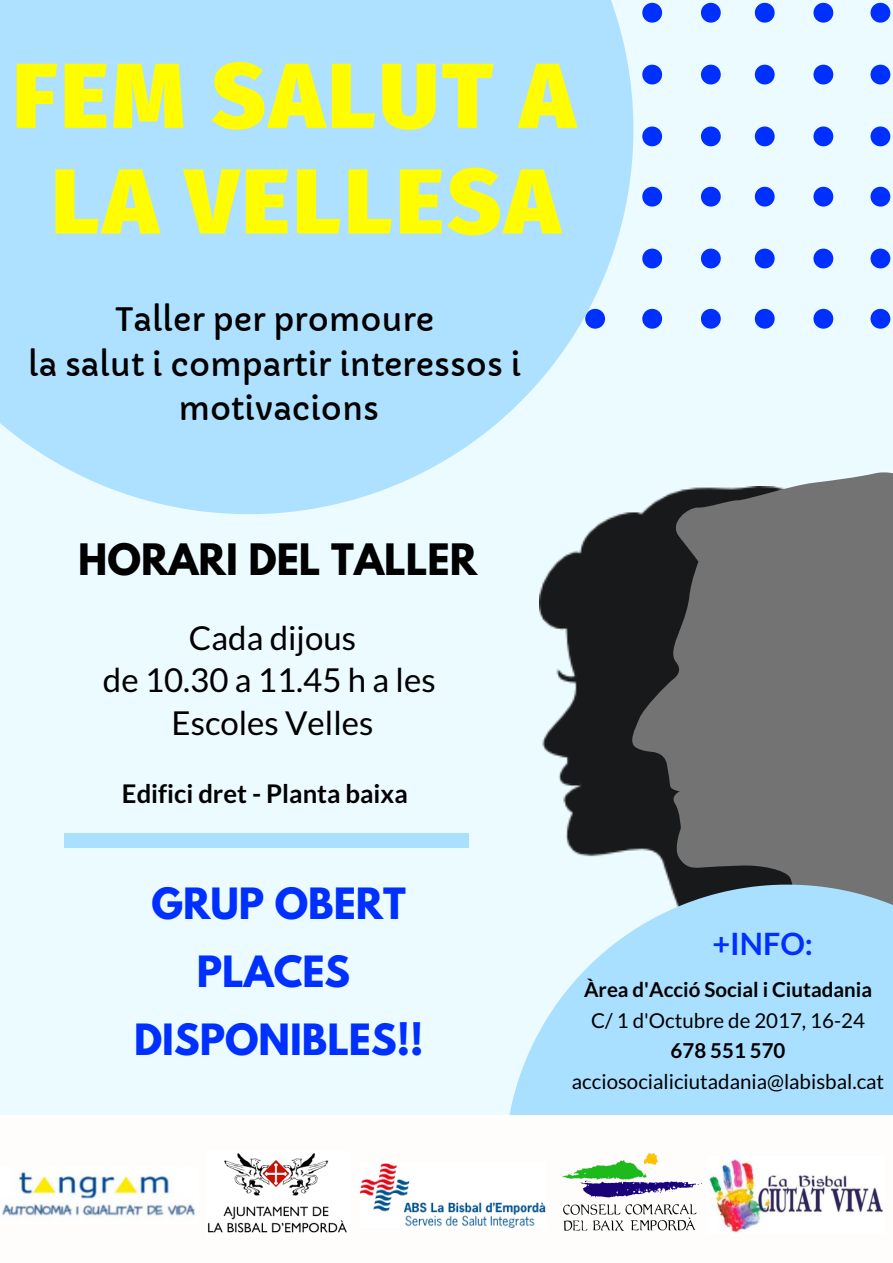
<style>
.page{position:relative;width:893px;height:1263px;background:#ecfbff}
.page>*{position:absolute;margin:0;border:0;box-sizing:border-box;transform-origin:0 0}
.t1{font:900 92.1px/105.6px "Fira Sans";letter-spacing:.035em;color:#fffd00;text-align:center}
.t2{font:700 38.4px "League Spartan";color:#000}
.t3{font:700 38.17px/68px "League Spartan";color:#0030ff;text-align:center}
.t4{font:33px/42.7px "Lato";color:#000;text-align:center}
.t5{font:31.65px/44.2px "Capriola";color:#000;text-align:center}
.t6{font:700 30.67px "Lato";color:#0030ff}
.t7{font:700 25.65px "Lato";color:#000}
.t8{font:20.48px "Lato";color:#000}
.t9{font:700 20.48px "Lato";color:#000}
</style>
<div class="page">
<svg style="left:755px;top:3px;width:19px;height:20px"></svg>
<svg style="left:755px;top:65px;width:19px;height:19px"></svg>
<svg style="left:755px;top:126px;width:19px;height:20px"></svg>
<svg style="left:755px;top:187px;width:19px;height:20px"></svg>
<svg style="left:755px;top:249px;width:19px;height:19px"></svg>
<svg style="left:755px;top:309px;width:19px;height:19px"></svg>
<svg style="left:813px;top:3px;width:20px;height:20px"></svg>
<svg style="left:813px;top:65px;width:20px;height:19px"></svg>
<svg style="left:813px;top:126px;width:20px;height:20px"></svg>
<svg style="left:813px;top:187px;width:20px;height:20px"></svg>
<svg style="left:813px;top:249px;width:20px;height:19px"></svg>
<svg style="left:813px;top:309px;width:20px;height:19px"></svg>
<svg style="left:870px;top:3px;width:20px;height:20px"></svg>
<svg style="left:870px;top:65px;width:20px;height:19px"></svg>
<svg style="left:870px;top:126px;width:20px;height:20px"></svg>
<svg style="left:870px;top:187px;width:20px;height:20px"></svg>
<svg style="left:870px;top:249px;width:20px;height:19px"></svg>
<svg style="left:870px;top:309px;width:20px;height:19px"></svg>
<svg style="left:642px;top:3px;width:20px;height:20px"></svg>
<svg style="left:642px;top:65px;width:20px;height:19px"></svg>
<svg style="left:642px;top:126px;width:20px;height:20px"></svg>
<svg style="left:642px;top:187px;width:20px;height:20px"></svg>
<svg style="left:642px;top:249px;width:20px;height:19px"></svg>
<svg style="left:642px;top:309px;width:20px;height:19px"></svg>
<svg style="left:701px;top:3px;width:20px;height:20px"></svg>
<svg style="left:701px;top:65px;width:20px;height:19px"></svg>
<svg style="left:701px;top:126px;width:20px;height:20px"></svg>
<svg style="left:701px;top:187px;width:20px;height:20px"></svg>
<svg style="left:701px;top:249px;width:20px;height:19px"></svg>
<svg style="left:701px;top:309px;width:20px;height:19px"></svg>
<svg style="left:0;top:0;width:633px;height:514px;background:#b3e3ff"></svg>
<div style="left:64px;top:833px;width:405px;height:15px;background:#aae0ff"></div>
<img style="left:539px;top:487px;width:93px;height:370px">
<svg style="left:632px;top:473px;width:261px;height:411px;background:#69696a"></svg>
<svg style="left:509px;top:884px;width:384px;height:231px;fill:#aae0ff"></svg>
<div style="left:0;top:1115px;width:893px;height:148px;background:#fffcfc"></div>
<img style="left:208px;top:1153px;width:139px;height:80px">
<img style="left:562px;top:1153px;width:139px;height:77px">
<img style="left:360px;top:1163px;width:185px;height:64px">
<img style="left:2px;top:1171px;width:193px;height:48px">
<img style="left:709px;top:1159px;width:174px;height:74px">
<h1 class="t1" style="left:13px;top:44px;width:564px">FEM SALUT A<br>LA VELLESA</h1>
<h3 class="t5" style="left:28px;top:298px;width:495px">Taller per promoure<br>la salut i compartir interessos i motivacions</h3>
<h2 class="t2" style="left:78px;top:540px;width:401px">HORARI DEL TALLER</h2>
<h3 class="t4" style="left:103px;top:615px;width:334px">Cada dijous<br>de 10.30 a 11.45 h a les<br>Escoles Velles</h3>
<p class="t7" style="left:122px;top:777px;width:287px">Edifici dret - Planta baixa</p>
<h3 class="t3" style="left:134px;top:874px;width:291px">GRUP OBERT<br>PLACES<br>DISPONIBLES!!</h3>
<h3 class="t6" style="left:712px;top:925px;width:102px">+INFO:</h3>
<p class="t9" style="left:584px;top:977px;width:289px">Àrea d'Acció Social i Ciutadania</p>
<p class="t8" style="left:591px;top:1007px;width:275px">C/ 1 d'Octubre de 2017, 16-24</p>
<p class="t9" style="left:670px;top:1038px;width:116px">678 551 570</p>
<p class="t8" style="left:572px;top:1069px;width:314px">acciosocialiciutadania@labisbal.cat</p>
</div>
